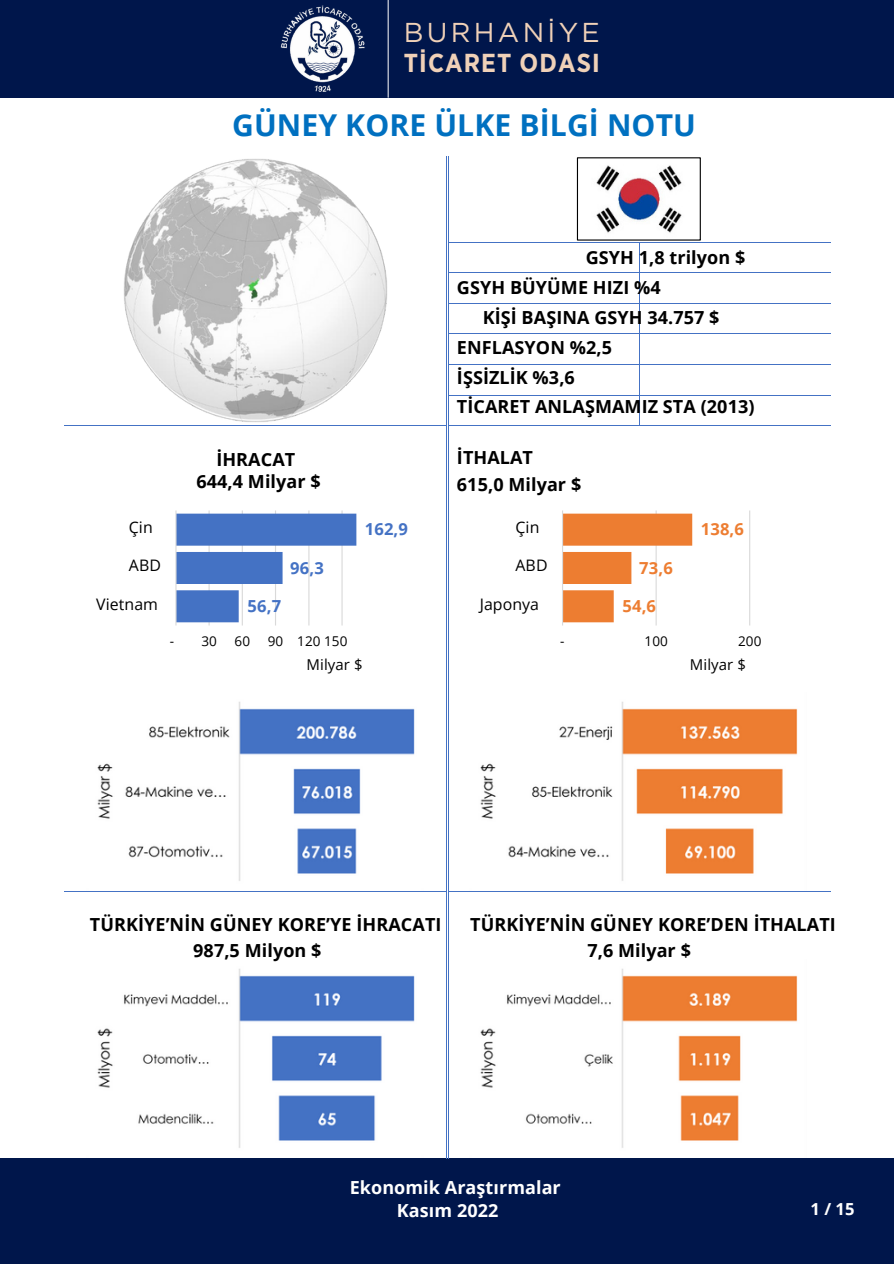
<style>
.page{position:relative;width:894px;height:1264px;background:#fff}
.page>*{position:absolute;margin:0;border:0;box-sizing:border-box;transform-origin:0 0}
.t1{font:700 30.15px "Open Sans";letter-spacing:.005em;color:#0070c0}
.t2{font:27.3px "Gotham";letter-spacing:.12em;color:#f0d1b8}
.t3{font:700 25.95px "Gotham Narrow";letter-spacing:.045em;color:#f0d1b8}
.t4{font:700 18px/29.7px "Open Sans";letter-spacing:.005em;color:#000}
.t5{font:700 18px/23.7px "Open Sans";letter-spacing:.005em;color:#fff}
.t6{font:700 16.5px "Open Sans";letter-spacing:.01em;color:#4472c4}
.t7{font:700 16.5px "Open Sans";letter-spacing:.01em;color:#ed7d31}
.t8{font:700 16.5px "Open Sans";color:#fff}
.t9{font:15.9px "Open Sans";letter-spacing:.005em;color:#000}
.t10{font:15px "Open Sans";letter-spacing:.005em;color:#000}
.t11{font:13.5px "Open Sans";letter-spacing:.005em;color:#000}
</style>
<div class="page">
<div style="left:1px;top:1157px;width:892px;height:106px;background:#00164b"></div>
<div style="left:1px;top:0;width:892px;height:98px;background:#00164b"></div>
<hr style="left:448px;top:156px;width:1px;height:86px;background:#4472c4">
<hr style="left:446px;top:156px;width:1px;height:86px;background:#4472c4">
<hr style="left:448px;top:242px;width:190px;height:1px;background:#4472c4">
<hr style="left:639px;top:242px;width:191px;height:1px;background:#4472c4">
<hr style="left:448px;top:242px;width:1px;height:30px;background:#4472c4">
<hr style="left:446px;top:242px;width:1px;height:30px;background:#4472c4">
<hr style="left:638px;top:242px;width:1px;height:30px;background:#4472c4">
<hr style="left:448px;top:272px;width:190px;height:1px;background:#4472c4">
<hr style="left:639px;top:272px;width:191px;height:1px;background:#4472c4">
<hr style="left:448px;top:273px;width:1px;height:30px;background:#4472c4">
<hr style="left:446px;top:273px;width:1px;height:30px;background:#4472c4">
<hr style="left:638px;top:273px;width:1px;height:30px;background:#4472c4">
<hr style="left:448px;top:303px;width:190px;height:1px;background:#4472c4">
<hr style="left:639px;top:303px;width:191px;height:1px;background:#4472c4">
<hr style="left:448px;top:303px;width:1px;height:30px;background:#4472c4">
<hr style="left:446px;top:303px;width:1px;height:30px;background:#4472c4">
<hr style="left:638px;top:303px;width:1px;height:30px;background:#4472c4">
<hr style="left:448px;top:333px;width:190px;height:1px;background:#4472c4">
<hr style="left:639px;top:333px;width:191px;height:1px;background:#4472c4">
<hr style="left:448px;top:334px;width:1px;height:30px;background:#4472c4">
<hr style="left:446px;top:334px;width:1px;height:30px;background:#4472c4">
<hr style="left:638px;top:334px;width:1px;height:30px;background:#4472c4">
<hr style="left:448px;top:364px;width:190px;height:1px;background:#4472c4">
<hr style="left:639px;top:364px;width:191px;height:1px;background:#4472c4">
<hr style="left:448px;top:365px;width:1px;height:30px;background:#4472c4">
<hr style="left:446px;top:365px;width:1px;height:30px;background:#4472c4">
<hr style="left:638px;top:365px;width:1px;height:30px;background:#4472c4">
<hr style="left:448px;top:395px;width:190px;height:1px;background:#4472c4">
<hr style="left:639px;top:395px;width:191px;height:1px;background:#4472c4">
<hr style="left:448px;top:395px;width:1px;height:30px;background:#4472c4">
<hr style="left:446px;top:395px;width:1px;height:30px;background:#4472c4">
<hr style="left:638px;top:395px;width:1px;height:30px;background:#4472c4">
<hr style="left:64px;top:425px;width:382px;height:1px;background:#4472c4">
<hr style="left:448px;top:425px;width:190px;height:1px;background:#4472c4">
<hr style="left:639px;top:425px;width:191px;height:1px;background:#4472c4">
<hr style="left:448px;top:426px;width:1px;height:68px;background:#4472c4">
<hr style="left:446px;top:426px;width:1px;height:68px;background:#4472c4">
<hr style="left:448px;top:494px;width:1px;height:198px;background:#4472c4">
<hr style="left:446px;top:494px;width:1px;height:198px;background:#4472c4">
<hr style="left:448px;top:692px;width:1px;height:199px;background:#4472c4">
<hr style="left:446px;top:692px;width:1px;height:199px;background:#4472c4">
<hr style="left:64px;top:891px;width:382px;height:1px;background:#4472c4">
<hr style="left:448px;top:891px;width:382px;height:1px;background:#4472c4">
<hr style="left:448px;top:891px;width:1px;height:68px;background:#4472c4">
<hr style="left:446px;top:891px;width:1px;height:68px;background:#4472c4">
<hr style="left:448px;top:959px;width:1px;height:199px;background:#4472c4">
<hr style="left:446px;top:959px;width:1px;height:199px;background:#4472c4">
<img style="left:124px;top:159px;width:263px;height:263px">
<img style="left:596px;top:165px;width:86px;height:68px">
<hr style="left:208px;top:510px;width:1px;height:115px;background:#d9d9d9">
<hr style="left:242px;top:510px;width:1px;height:115px;background:#d9d9d9">
<hr style="left:275px;top:510px;width:1px;height:115px;background:#d9d9d9">
<hr style="left:308px;top:510px;width:1px;height:115px;background:#d9d9d9">
<hr style="left:341px;top:510px;width:1px;height:115px;background:#d9d9d9">
<svg style="left:176px;top:513px;width:180px;height:109px"></svg>
<hr style="left:175px;top:510px;width:1px;height:115px;background:#d9d9d9">
<hr style="left:655px;top:510px;width:1px;height:115px;background:#d9d9d9">
<hr style="left:749px;top:510px;width:1px;height:115px;background:#d9d9d9">
<svg style="left:563px;top:513px;width:129px;height:109px"></svg>
<hr style="left:562px;top:510px;width:1px;height:115px;background:#d9d9d9">
<img style="left:97px;top:702px;width:318px;height:179px">
<img style="left:480px;top:702px;width:318px;height:179px">
<img style="left:97px;top:969px;width:318px;height:179px">
<img style="left:480px;top:969px;width:318px;height:179px">
<hr style="left:387px;top:0;width:1px;height:97px;background:#fff">
<img style="left:280px;top:5px;width:85px;height:87px">
<h2 class="t2" style="left:403px;top:20px;width:197px">BURHANİYE</h2>
<h3 class="t3" style="left:403px;top:51px;width:197px">TİCARET ODASI</h3>
<h1 class="t1" style="left:232px;top:104px;width:465px">GÜNEY KORE ÜLKE BİLGİ NOTU</h1>
<p class="t4" style="left:196px;top:448px;width:126px;line-height:21.5px;text-align:center">İHRACAT<br>644,4 Milyar $</p>
<p class="t4" style="left:457px;top:241px;width:290px;line-height:30.5px;text-indent:129px">GSYH 1,8 trilyon $<br>GSYH BÜYÜME HIZI %4</p>
<p class="t4" style="left:457px;top:302px;width:299px;text-indent:26px">KİŞİ BAŞINA GSYH 34.757 $<br>ENFLASYON %2,5<br>İŞSİZLİK %3,6<br>TİCARET ANLAŞMAMIZ STA (2013)</p>
<p class="t4" style="left:457px;top:443px;width:126px;line-height:27px">İTHALAT<br>615,0 Milyar $</p>
<p class="t9" style="left:129px;top:516px;width:25px">Çin</p>
<p class="t9" style="left:129px;top:554px;width:33px">ABD</p>
<p class="t6" style="left:290px;top:556px;width:35px">96,3</p>
<p class="t6" style="left:365px;top:517px;width:45px">162,9</p>
<p class="t9" style="left:515px;top:516px;width:25px">Çin</p>
<p class="t9" style="left:515px;top:554px;width:33px">ABD</p>
<p class="t9" style="left:96px;top:593px;width:63px">Vietnam</p>
<p class="t9" style="left:479px;top:593px;width:61px">Japonya</p>
<p class="t6" style="left:247px;top:594px;width:35px">56,7</p>
<p class="t7" style="left:639px;top:556px;width:35px">73,6</p>
<p class="t7" style="left:622px;top:594px;width:35px">54,6</p>
<p class="t7" style="left:700px;top:517px;width:45px">138,6</p>
<p class="t11" style="left:170px;top:632px;width:49px">- 30</p>
<p class="t11" style="left:234px;top:632px;width:17px">60</p>
<p class="t11" style="left:268px;top:632px;width:81px">90 120 150</p>
<p class="t11" style="left:560px;top:632px;width:6px">-</p>
<p class="t11" style="left:644px;top:632px;width:25px">100</p>
<p class="t11" style="left:737px;top:632px;width:25px">200</p>
<p class="t10" style="left:306px;top:653px;width:58px">Milyar $</p>
<p class="t10" style="left:689px;top:653px;width:58px">Milyar $</p>
<p class="t4" style="left:193px;top:910px;width:250px;line-height:26px;text-indent:-103px">TÜRKİYE’NİN GÜNEY KORE’YE İHRACATI<br>987,5 Milyon $</p>
<p class="t4" style="left:587px;top:910px;width:250px;line-height:26px;text-indent:-117px">TÜRKİYE’NİN GÜNEY KORE’DEN İTHALATI<br>7,6 Milyar $</p>
<p class="t5" style="left:397px;top:1174px;width:165px;text-indent:-47px">Ekonomik Araştırmalar<br>Kasım 2022</p>
<p class="t8" style="left:810px;top:1196px;width:46px">1/15</p>
</div>
